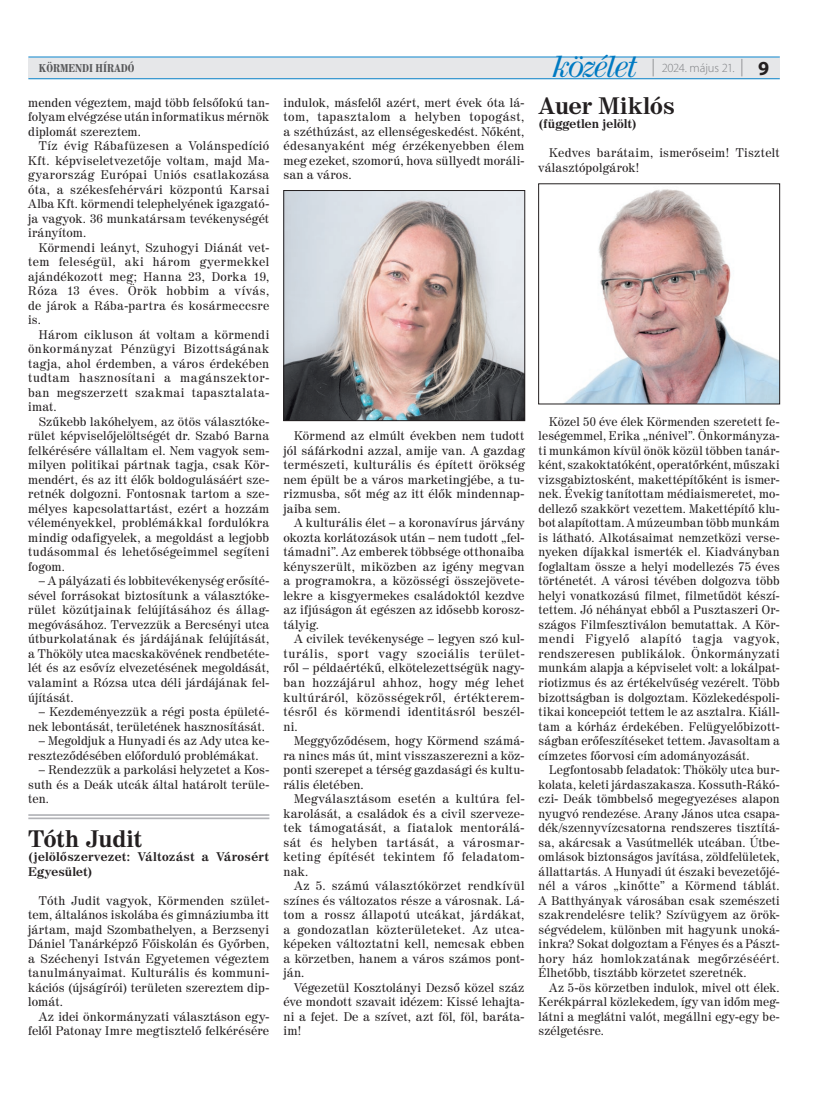
<style>
.page{position:relative;width:833px;height:1099px;background:#fff}
.page>*{position:absolute;margin:0;border:0;box-sizing:border-box;transform-origin:0 0}
.t1{font:700 23.75px "Century 725 PFL";letter-spacing:-.01em;color:#231f20}
.t2{font:12.5px/14.5px "Century 725 PFL";letter-spacing:.015em;color:#231f20;text-align:justify}
.t3{font:700 12.5px/14.5px "Century 725 PFL";letter-spacing:.02em;color:#231f20}
.t4{font:300 12.5px "Myriad Pro";letter-spacing:-.015em;color:#808285}
.t5{font:700 12.5px "Century 725 PFL";color:#231f20}
.t6{font:700 11.25px "Century 725 Cn PFL";color:#57585a}
.s1{font-family:"Century 725 PFL";font-weight:400;font-style:italic;font-size:30px;color:#007ac2}
.s2{font-size:17.5px}
.s3{font-weight:700;font-size:20px;color:#231f20}
</style>
<div class="page">
<div style="left:28px;top:58px;width:752px;height:20px;background:#e6e7e9"></div>
<hr style="left:28px;top:78px;width:752px;height:1px;background:#007ac2">
<hr style="left:28px;top:57px;width:752px;height:1px;background:#007ac2">
<hr style="left:28px;top:814px;width:241px;height:1px;background:#b2b3b7">
<hr style="left:28px;top:817px;width:241px;height:2px;background:#b2b3b7">
<img style="left:285px;top:192px;width:238px;height:227px">
<div style="left:283px;top:190px;width:242px;height:231px;border:1px solid #231f20"></div>
<img style="left:565px;top:189px;width:213px;height:213px">
<div style="left:538px;top:184px;width:242px;height:220px;border:1px solid #231f20"></div>
<p class="t6" style="left:39px;top:61px;width:97px">KÖRMENDI HÍRADÓ</p>
<p class="t4" style="left:553px;top:61px;width:217px"><span class="s1">közélet</span> <span class="s2">|</span> 2024. május 21. <span class="s2">|</span> <span class="s3">9</span></p>
<p class="t2" style="left:28px;top:95px;width:242px">menden végeztem, majd több felsőfokú tan&shy;folyam elvégzése után informatikus mérnök diplomát szereztem.</p>
<p class="t2" style="left:28px;top:138px;width:242px;text-indent:11px">Tíz évig Rábafüzesen a Volánspedíció Kft. képviseletvezetője voltam, majd Ma&shy;gyarország Európai Uniós csatlakozása óta, a székesfehérvári központú Karsai Alba Kft. körmendi telephelyének igazgató&shy;ja vagyok. 36 munkatársam tevékenységét irányítom.</p>
<p class="t2" style="left:28px;top:240px;width:242px;text-indent:11px">Körmendi leányt, Szuhogyi Diánát vet&shy;tem feleségül, aki három gyermekkel ajándékozott meg; Hanna 23, Dorka 19, Róza 13 éves. Örök hobbim a vívás, de járok a Rába-partra és kosármeccsre is.</p>
<p class="t2" style="left:28px;top:327px;width:242px;text-indent:11px">Három cikluson át voltam a körmendi önkormányzat Pénzügyi Bizottságának tagja, ahol érdemben, a város érdekében tudtam hasznosítani a magánszektor&shy;ban megszerzett szakmai tapasztalata&shy;imat.</p>
<p class="t2" style="left:28px;top:414px;width:242px;text-indent:11px">Szűkebb lakóhelyem, az ötös választóke&shy;rület képviselőjelöltségét dr. Szabó Barna felkérésére vállaltam el. Nem vagyok sem&shy;milyen politikai pártnak tagja, csak Kör&shy;mendért, és az itt élők boldogulásáért sze&shy;retnék dolgozni. Fontosnak tartom a sze&shy;mélyes kapcsolattartást, ezért a hozzám véleményekkel, problémákkal fordulókra mindig odafigyelek, a megoldást a legjobb tudásommal és lehetőségeimmel segíteni fogom.</p>
<p class="t2" style="left:28px;top:573px;width:242px;text-indent:11px">– A pályázati és lobbitevékenység erősíté&shy;sével forrásokat biztosítunk a választóke&shy;rület közútjainak felújításához és állag&shy;megóvásához. Tervezzük a Bercsényi utca útburkolatának és járdájának felújítását, a Thököly utca macskakövének rendbetéte&shy;lét és az esővíz elvezetésének megoldását, valamint a Rózsa utca déli járdájának fel&shy;újítását.</p>
<p class="t2" style="left:28px;top:704px;width:242px;text-indent:11px">– Kezdeményezzük a régi posta épületé&shy;nek lebontását, területének hasznosítását.</p>
<p class="t2" style="left:28px;top:733px;width:242px;text-indent:11px">– Megoldjuk a Hunyadi és az Ady utca ke&shy;reszteződésében előforduló problémákat.</p>
<p class="t2" style="left:28px;top:762px;width:242px;text-indent:11px">– Rendezzük a parkolási helyzetet a Kos&shy;suth és a Deák utcák által határolt terüle&shy;ten.</p>
<h1 class="t1" style="left:28px;top:823px;width:116px">Tóth Judit</h1>
<p class="t3" style="left:28px;top:849px;width:242px">(jelölőszervezet: Változást a Városért<br>Egyesület)</p>
<p class="t2" style="left:28px;top:892px;width:242px;text-indent:11px">Tóth Judit vagyok, Körmenden szület&shy;tem, általános iskolába és gimnáziumba itt jártam, majd Szombathelyen, a Berzsenyi Dániel Tanárképző Főiskolán és Győrben, a Széchenyi István Egyetemen végeztem tanulmányaimat. Kulturális és kommuni&shy;kációs (újságírói) területen szereztem dip&shy;lomát.</p>
<p class="t2" style="left:28px;top:1008px;width:242px;text-align:right">Az idei önkormányzati választáson egy&shy;felől Patonay Imre megtisztelő felkérésére</p>
<h1 class="t1" style="left:538px;top:90px;width:138px">Auer Miklós</h1>
<p class="t5" style="left:538px;top:116px;width:100px">(független jelölt)</p>
<p class="t2" style="left:538px;top:145px;width:242px;text-indent:11px">Kedves barátaim, ismerőseim! Tisztelt választópolgárok!</p>
<p class="t2" style="left:283px;top:95px;width:242px">indulok, másfelől azért, mert évek óta lá&shy;tom, tapasztalom a helyben topogást, a széthúzást, az ellenségeskedést. Nőként, édesanyaként még érzékenyebben élem meg ezeket, szomorú, hova süllyedt moráli&shy;san a város.</p>
<p class="t2" style="left:538px;top:414px;width:242px;text-indent:11px">Közel 50 éve élek Körmenden szeretett fe&shy;leségemmel, Erika „nénivel”. Önkormányza&shy;ti munkámon kívül önök közül többen tanár&shy;ként, szakoktatóként, operatőrként, műszaki vizsgabiztosként, makettépítőként is ismer&shy;nek. Évekig tanítottam médiaismeretet, mo&shy;dellező szakkört vezettem. Makettépítő klu&shy;bot alapítottam. A múzeumban több munkám is látható. Alkotásaimat nemzetközi verse&shy;nyeken díjakkal ismerték el. Kiadványban foglaltam össze a helyi modellezés 75 éves történetét. A városi tévében dolgozva több helyi vonatkozású filmet, filmetűdöt készí&shy;tettem. Jó néhányat ebből a Pusztaszeri Or&shy;szágos Filmfesztiválon bemutattak. A Kör&shy;mendi Figyelő alapító tagja vagyok, rendszeresen publikálok. Önkormányzati munkám alapja a képviselet volt: a lokálpat&shy;riotizmus és az értékelvűség vezérelt. Több bizottságban is dolgoztam. Közlekedéspoli&shy;tikai koncepciót tettem le az asztalra. Kiáll&shy;tam a kórház érdekében. Felügyelőbizott&shy;ságban erőfeszítéseket tettem. Javasoltam a címzetes főorvosi cím adományozását.</p>
<p class="t2" style="left:538px;top:762px;width:242px;text-indent:11px">Legfontosabb feladatok: Thököly utca bur&shy;kolata, keleti járdaszakasza. Kossuth-Rákó&shy;czi- Deák tömbbelső megegyezéses alapon nyugvó rendezése. Arany János utca csapa&shy;dék/szennyvízcsatorna rendszeres tisztítá&shy;sa, akárcsak a Vasútmellék utcában. Útbe&shy;omlások biztonságos javítása, zöldfelületek, állattartás. A Hunyadi út északi bevezetőjé&shy;nél a város „kinőtte” a Körmend táblát.<br>A Batthyányak városában csak szemészeti szakrendelésre telik? Szívügyem az örök&shy;ségvédelem, különben mit hagyunk unoká&shy;inkra? Sokat dolgoztam a Fényes és a Pászt&shy;hory ház homlokzatának megőrzéséért.<br>Élhetőbb, tisztább körzetet szeretnék.</p>
<p class="t2" style="left:538px;top:979px;width:242px;text-indent:11px">Az 5-ös körzetben indulok, mivel ott élek.<br>Kerékpárral közlekedem, így van időm meg&shy;látni a meglátni valót, megállni egy-egy be&shy;szélgetésre.</p>
<p class="t2" style="left:283px;top:428px;width:242px;text-indent:11px">Körmend az elmúlt években nem tudott jól sáfárkodni azzal, amije van. A gazdag természeti, kulturális és épített örökség nem épült be a város marketingjébe, a tu&shy;rizmusba, sőt még az itt élők mindennap&shy;jaiba sem.</p>
<p class="t2" style="left:283px;top:515px;width:242px;text-indent:11px">A kulturális élet – a koronavírus járvány okozta korlátozások után – nem tudott „fel&shy;támadni”. Az emberek többsége otthonaiba kényszerült, miközben az igény megvan a programokra, a közösségi összejövete&shy;lekre a kisgyermekes családoktól kezdve az ifjúságon át egészen az idősebb korosz&shy;tályig.</p>
<p class="t2" style="left:283px;top:631px;width:242px;text-indent:11px">A civilek tevékenysége – legyen szó kul&shy;turális, sport vagy szociális terület&shy;ről – példaértékű, elkötelezettségük nagy&shy;ban hozzájárul ahhoz, hogy még lehet kultúráról, közösségekről, értékterem&shy;tésről és körmendi identitásról beszél&shy;ni.</p>
<p class="t2" style="left:283px;top:733px;width:242px;text-indent:11px">Meggyőződésem, hogy Körmend számá&shy;ra nincs más út, mint visszaszerezni a köz&shy;ponti szerepet a térség gazdasági és kultu&shy;rális életében.</p>
<p class="t2" style="left:283px;top:791px;width:242px;text-indent:11px">Megválasztásom esetén a kultúra fel&shy;karolását, a családok és a civil szerveze&shy;tek támogatását, a fiatalok mentorálá&shy;sát és helyben tartását, a városmar&shy;keting építését tekintem fő feladatom&shy;nak.</p>
<p class="t2" style="left:283px;top:878px;width:242px;text-indent:11px">Az 5. számú választókörzet rendkívül színes és változatos része a városnak. Lá&shy;tom a rossz állapotú utcákat, járdákat, a gondozatlan közterületeket. Az utca&shy;képeken változtatni kell, nemcsak ebben a körzetben, hanem a város számos pont&shy;ján.</p>
<p class="t2" style="left:283px;top:979px;width:242px;text-indent:11px">Végezetül Kosztolányi Dezső közel száz éve mondott szavait idézem: Kissé lehajta&shy;ni a fejet. De a szívet, azt föl, föl, baráta&shy;im!</p>
</div>
